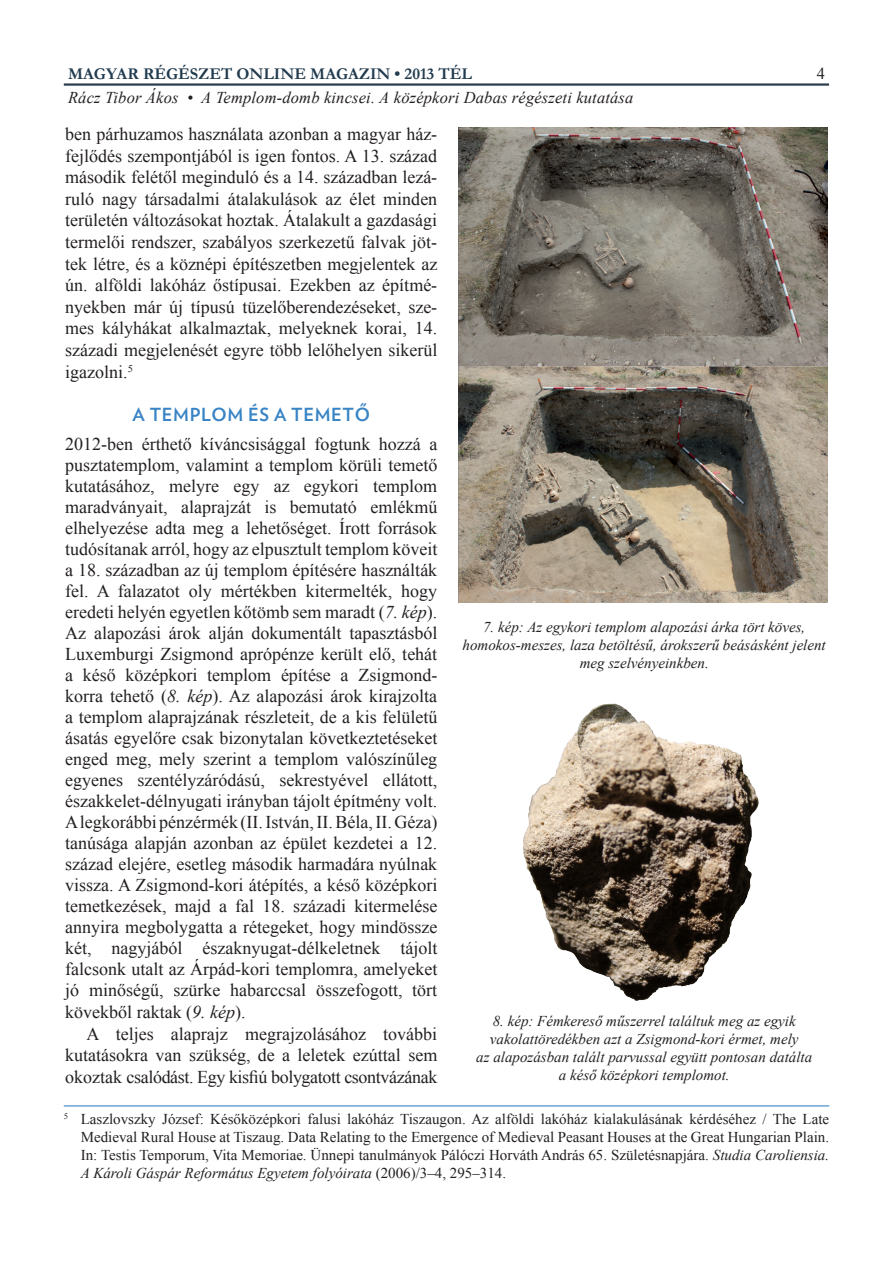
<style>
.page{position:relative;width:893px;height:1263px;background:#fff}
.page>*{position:absolute;margin:0;border:0;box-sizing:border-box;transform-origin:0 0}
.cikk_szoveg_print{font:18px/21px "Times New Roman";color:#231f20;text-align:justify}
.labjegyzet{font:18px/21.6px "Times New Roman";color:#231f20;text-align:justify}
.alcim{font:700 18px "Verlag";letter-spacing:.035em;color:#3884c5}
.t1{font:italic 16.5px "Times New Roman";letter-spacing:.01em;color:#231f20}
.t2{font:700 16.5px "Garamond";color:#213b4f}
.t3{font:16.5px "Times New Roman";color:#231f20}
.labjegyzet-2{font:15px/18px "Times New Roman";color:#231f20;text-align:justify}
.kepala{font:italic 15px/18px "Times New Roman";color:#231f20;text-align:center}
.s1{font-style:italic}
</style>
<div class="page">
<hr style="left:64px;top:83px;width:765px;height:3px;background:#2d3d4d">
<hr style="left:64px;top:1105px;width:765px;height:1px;background:#3884c5">
<img style="left:523px;top:703px;width:236px;height:298px">
<img style="left:459px;top:128px;width:368px;height:475px">
<p class="t2" style="left:68px;top:62px;width:405px">MAGYAR RÉGÉSZET ONLINE MAGAZIN • 2013 TÉL</p>
<p class="t1" style="left:68px;top:87px;width:567px">Rácz Tibor Ákos • A Templom-domb kincsei. A középkori Dabas régészeti kutatása</p>
<p class="t3" style="left:817px;top:62px;width:10px">4</p>
<p class="labjegyzet" style="left:65px;top:123px;width:374px">ben párhuzamos használata azonban a magyar ház&shy;fejlődés szempontjából is igen fontos. A 13. század második felétől meginduló és a 14. században lezá&shy;ruló nagy társadalmi átalakulások az élet minden területén változásokat hoztak. Átalakult a gazdasági termelői rendszer, szabályos szerkezetű falvak jöt&shy;tek létre, és a köznépi építészetben megjelentek az ún. alföldi lakóház őstípusai. Ezekben az építmé&shy;nyekben már új típusú tüzelőberendezéseket, sze&shy;mes kályhákat alkalmaztak, melyeknek korai, 14. századi megjelenését egyre több lelőhelyen sikerül igazolni.<sup>5</sup></p>
<p class="alcim" style="left:133px;top:400px;width:239px">A TEMPLOM ÉS A TEMETŐ</p>
<p class="cikk_szoveg_print" style="left:65px;top:434px;width:374px">2012-ben érthető kíváncsisággal fogtunk hozzá a pusztatemplom, valamint a templom körüli temető kutatásához, melyre egy az egykori templom maradványait, alaprajzát is bemutató emlékmű elhelyezése adta meg a lehetőséget. Írott források tudósítanak arról, hogy az elpusztult templom köveit a 18. században az új templom építésére használták fel. A falazatot oly mértékben kitermelték, hogy eredeti helyén egyetlen kőtömb sem maradt (<span class="s1">7. kép</span>).<br>Az alapozási árok alján dokumentált tapasztásból Luxemburgi Zsigmond aprópénze került elő, tehát a késő középkori templom építése a Zsigmond&shy;korra tehető (<span class="s1">8. kép</span>). Az alapozási árok kirajzolta a templom alaprajzának részleteit, de a kis felületű ásatás egyelőre csak bizonytalan következtetéseket enged meg, mely szerint a templom valószínűleg egyenes szentélyzáródású, sekrestyével ellátott, északkelet-délnyugati irányban tájolt építmény volt.<br>A legkorábbi pénzérmék (II. István, II. Béla, II. Géza) tanúsága alapján azonban az épület kezdetei a 12. század elejére, esetleg második harmadára nyúlnak vissza. A Zsigmond-kori átépítés, a késő középkori temetkezések, majd a fal 18. századi kitermelése annyira megbolygatta a rétegeket, hogy mindössze két, nagyjából északnyugat-délkeletnek tájolt falcsonk utalt az Árpád-kori templomra, amelyeket jó minőségű, szürke habarccsal összefogott, tört kövekből raktak (<span class="s1">9. kép</span>).</p>
<p class="cikk_szoveg_print" style="left:65px;top:1022px;width:374px;line-height:21.6px;text-indent:21px">A teljes alaprajz megrajzolásához további kutatásokra van szükség, de a leletek ezúttal sem okoztak csalódást. Egy kisfiú bolygatott csontvázának</p>
<p class="labjegyzet-2" style="left:81px;top:1110px;width:750px;text-indent:-17px"><sup>5</sup> Laszlovszky József: Későközépkori falusi lakóház Tiszaugon. Az alföldi lakóház kialakulásának kérdéséhez / The Late Medieval Rural House at Tiszaug. Data Relating to the Emergence of Medieval Peasant Houses at the Great Hungarian Plain.<br>In: Testis Temporum, Vita Memoriae. Ünnepi tanulmányok Pálóczi Horváth András 65. Születésnapjára. <span class="s1">Studia Caroliensia.<br>A Károli Gáspár Református Egyetem folyóirata</span> (2006)/3–4, 295–314.</p>
<p class="kepala" style="left:463px;top:618px;width:365px">7. kép: Az egykori templom alapozási árka tört köves, homokos-meszes, laza betöltésű, árokszerű beásásként jelent meg szelvényeinkben.</p>
<p class="kepala" style="left:476px;top:1012px;width:337px">8. kép: Fémkereső műszerrel találtuk meg az egyik vakolattöredékben azt a Zsigmond-kori érmet, mely<br>az alapozásban talált parvussal együtt pontosan datálta a késő középkori templomot.</p>
</div>
